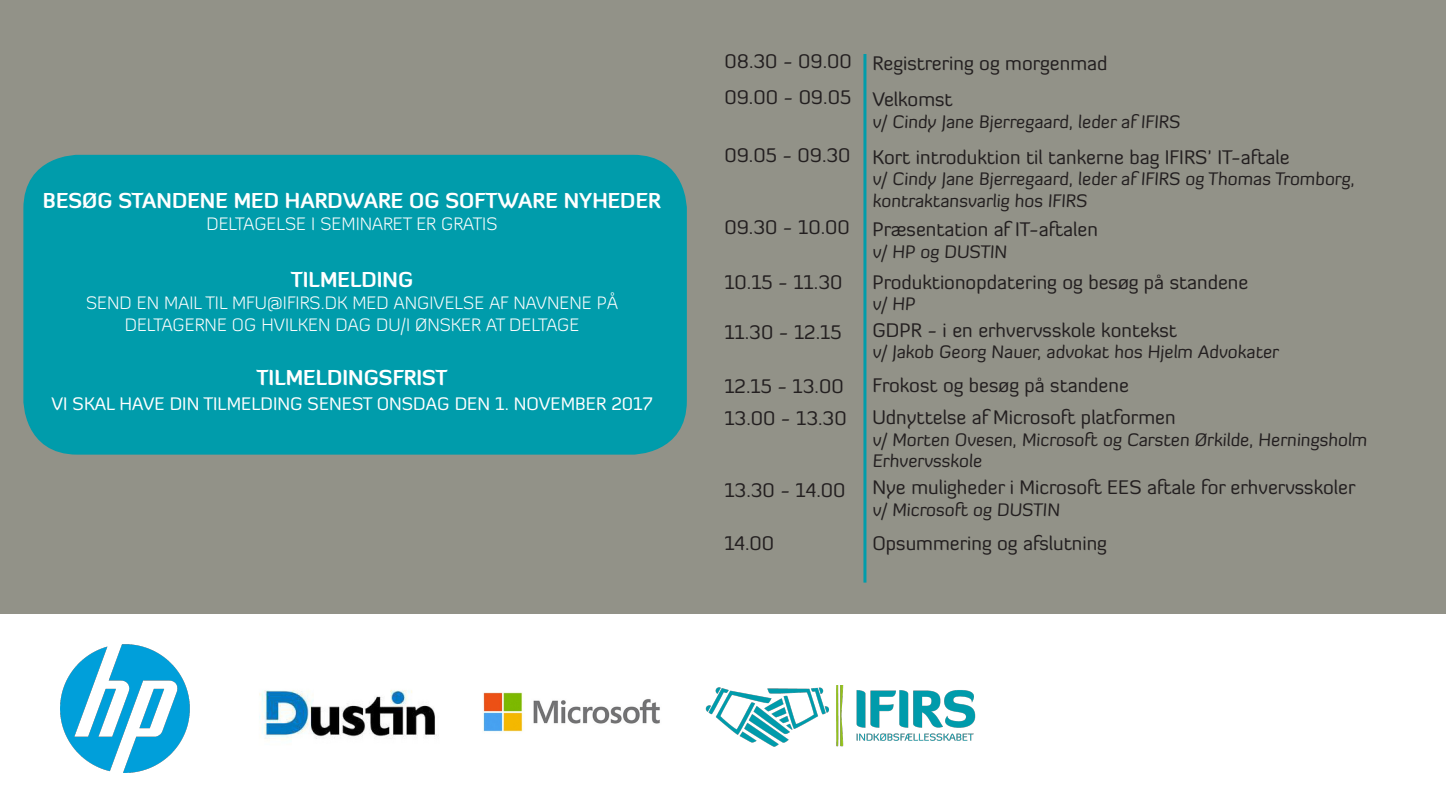
<style>
.page{position:relative;width:1446px;height:808px;background:#fff}
.page>*{position:absolute;margin:0;border:0;box-sizing:border-box;transform-origin:0 0}
.t1{font:700 21px "Diavlo";color:#fff}
.t2{font:19.5px "Diavlo";color:#231f20}
.t3{font:18px/21.6px "Diavlo";color:#231f20}
.t4{font:300 18px "Diavlo";color:#fff}
.t5{font:18px "Diavlo";color:#fff}
</style>
<div class="page">
<div style="left:0;top:0;width:1446px;height:614px;background:#929288"></div>
<div style="left:24px;top:156px;width:662px;height:298px;background:#009cab;border-radius:53px"></div>
<div style="left:23px;top:155px;width:664px;height:300px;border:2px solid #009cab;border-radius:53px"></div>
<div style="left:863px;top:54px;width:3px;height:529px;border:2px solid #009cab"></div>
<img style="left:61px;top:644px;width:128px;height:129px">
<img style="left:259px;top:690px;width:180px;height:49px">
<img style="left:483px;top:692px;width:177px;height:40px">
<img style="left:705px;top:685px;width:271px;height:62px">
<p class="t1" style="left:43px;top:187px;width:619px">BESØG STANDENE MED HARDWARE OG SOFTWARE NYHEDER</p>
<p class="t4" style="left:206px;top:212px;width:293px">DELTAGELSE I SEMINARET ER GRATIS</p>
<p class="t1" style="left:291px;top:266px;width:124px">TILMELDING</p>
<p class="t4" style="left:86px;top:292px;width:533px">SEND EN MAIL TIL MFU@IFIRS.DK MED ANGIVELSE AF NAVNENE PÅ</p>
<p class="t4" style="left:125px;top:313px;width:456px">DELTAGERNE OG HVILKEN DAG DU/I ØNSKER AT DELTAGE</p>
<p class="t1" style="left:256px;top:364px;width:192px">TILMELDINGSFRIST</p>
<p class="t5" style="left:51px;top:392px;width:602px">VI SKAL HAVE DIN TILMELDING SENEST ONSDAG DEN 1. NOVEMBER 2017</p>
<p class="t2" style="left:724px;top:49px;width:129px">08.30 - 09.00</p>
<p class="t2" style="left:724px;top:85px;width:128px">09.00 - 09.05</p>
<p class="t2" style="left:724px;top:143px;width:128px">09.05 - 09.30</p>
<p class="t2" style="left:724px;top:215px;width:127px">09.30 - 10.00</p>
<p class="t2" style="left:724px;top:270px;width:120px">10.15 - 11.30</p>
<p class="t2" style="left:724px;top:320px;width:119px">11.30 - 12.15</p>
<p class="t2" style="left:724px;top:374px;width:121px">12.15 - 13.00</p>
<p class="t2" style="left:724px;top:406px;width:124px">13.00 - 13.30</p>
<p class="t2" style="left:724px;top:478px;width:123px">13.30 - 14.00</p>
<p class="t2" style="left:724px;top:531px;width:51px">14.00</p>
<p class="t2" style="left:872px;top:51px;width:236px">Registrering og morgenmad</p>
<p class="t2" style="left:872px;top:87px;width:82px">Velkomst</p>
<p class="t3" style="left:872px;top:110px;width:311px">v/ Cindy Jane Bjerregaard, leder af IFIRS</p>
<p class="t2" style="left:872px;top:145px;width:419px">Kort introduktion til tankerne bag IFIRS’ IT-aftale</p>
<p class="t3" style="left:872px;top:168px;width:485px">v/ Cindy Jane Bjerregaard, leder af IFIRS og Thomas Tromborg,</p>
<p class="t3" style="left:872px;top:189px;width:218px">kontraktansvarlig hos IFIRS</p>
<p class="t2" style="left:872px;top:217px;width:227px">Præsentation af IT-aftalen</p>
<p class="t3" style="left:872px;top:240px;width:138px">v/ HP og DUSTIN</p>
<p class="t2" style="left:872px;top:270px;width:377px">Produktionopdatering og besøg på standene</p>
<p class="t3" style="left:872px;top:293px;width:46px">v/ HP</p>
<p class="t2" style="left:872px;top:318px;width:306px">GDPR - i en erhvervsskole kontekst</p>
<p class="t3" style="left:872px;top:341px;width:409px">v/ Jakob Georg Nauer, advokat hos Hjelm Advokater</p>
<p class="t2" style="left:872px;top:372px;width:258px">Frokost og besøg på standene</p>
<p class="t2" style="left:872px;top:405px;width:305px">Udnyttelse af Microsoft platformen</p>
<p class="t3" style="left:872px;top:428px;width:498px">v/ Morten Ovesen, Microsoft og Carsten Ørkilde, Herningsholm<br>Erhvervsskole</p>
<p class="t2" style="left:872px;top:475px;width:484px">Nye muligheder i Microsoft EES aftale for erhvervsskoler</p>
<p class="t3" style="left:872px;top:498px;width:190px">v/ Microsoft og DUSTIN</p>
<p class="t2" style="left:872px;top:531px;width:236px">Opsummering og afslutning</p>
</div>
